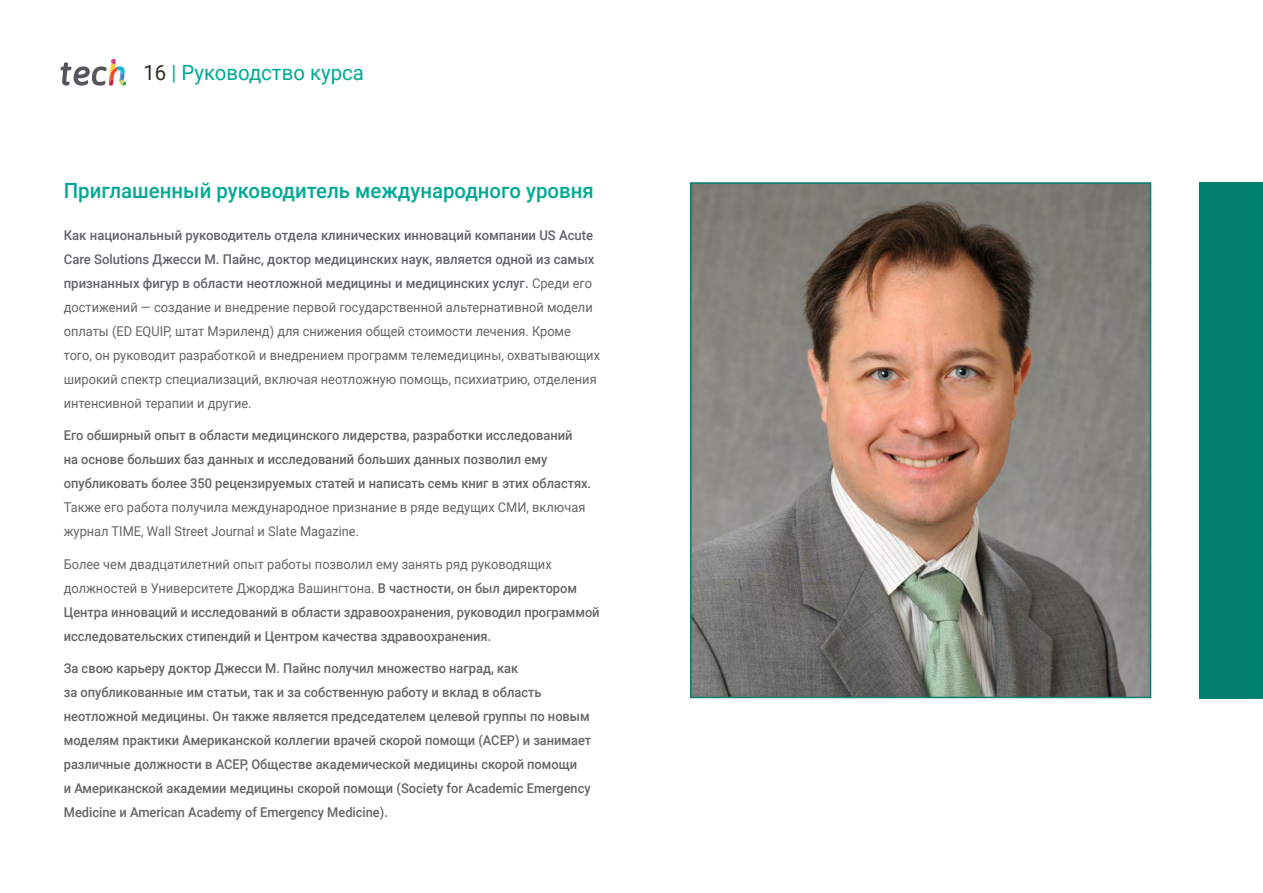
<style>
.page{position:relative;width:1263px;height:893px;background:#fff}
.page>*{position:absolute;margin:0;border:0;box-sizing:border-box;transform-origin:0 0}
.t1{font:500 21px "Roboto";color:#00a996}
.t2{font:21px "Roboto";color:#00a996}
.t3{font:500 13.5px/24px "Roboto";color:#656565;scale:.95 1}
.t4{font:13.5px/24px "Roboto";color:#656565;scale:.95 1}
.s1{color:#312e20}
.s2{font-weight:500;color:#61646a}
.s3{font-weight:400}
</style>
<div class="page">
<svg style="left:61px;top:59px;width:65px;height:27px"></svg>
<img style="left:693px;top:185px;width:455px;height:510px">
<div style="left:690px;top:182px;width:461px;height:516px;border:2px solid #007e6f"></div>
<div style="left:1199px;top:182px;width:64px;height:516px;background:#007e70"></div>
<h1 class="t2" style="left:144px;top:57px;width:222px"><span class="s1">16</span> | Руководство курса</h1>
<h1 class="t1" style="left:64px;top:176px;width:531px">Приглашенный руководитель международного уровня</h1>
<p class="t4" style="left:64px;top:222px;width:566px"><span class="s2">Как национальный руководитель отдела клинических инноваций компании US Acute Care Solutions Джесси М. Пайнс, доктор медицинских наук, является одной из самых признанных фигур в области неотложной медицины и медицинских услуг.</span> Среди его достижений — создание и внедрение первой государственной альтернативной модели оплаты (ED EQUIP, штат Мэриленд) для снижения общей стоимости лечения. Кроме того, он руководит разработкой и внедрением программ телемедицины, охватывающих широкий спектр специализаций, включая неотложную помощь, психиатрию, отделения интенсивной терапии и другие.</p>
<p class="t3" style="left:64px;top:423px;width:557px">Его обширный опыт в области медицинского лидерства, разработки исследований<br>на основе больших баз данных и исследований больших данных позволил ему опубликовать более 350 рецензируемых статей и написать семь книг в этих областях.</p>
<p class="t4" style="left:64px;top:495px;width:551px">Также его работа получила международное признание в ряде ведущих СМИ, включая журнал TIME, Wall Street Journal и Slate Magazine.</p>
<p class="t3" style="left:64px;top:551px;width:566px"><span class="s3">Более чем двадцатилетний опыт работы позволил ему занять ряд руководящих должностей в Университете Джорджа Вашингтона.</span> В частности, он был директором Центра инноваций и исследований в области здравоохранения, руководил программой исследовательских стипендий и Центром качества здравоохранения.</p>
<p class="t3" style="left:64px;top:656px;width:557px">За свою карьеру доктор Джесси М. Пайнс получил множество наград, как<br>за опубликованные им статьи, так и за собственную работу и вклад в область неотложной медицины. Он также является председателем целевой группы по новым моделям практики Американской коллегии врачей скорой помощи (ACEP) и занимает различные должности в ACEP, Обществе академической медицины скорой помощи<br>и Американской академии медицины скорой помощи (Society for Academic Emergency Medicine и American Academy of Emergency Medicine).</p>
</div>
